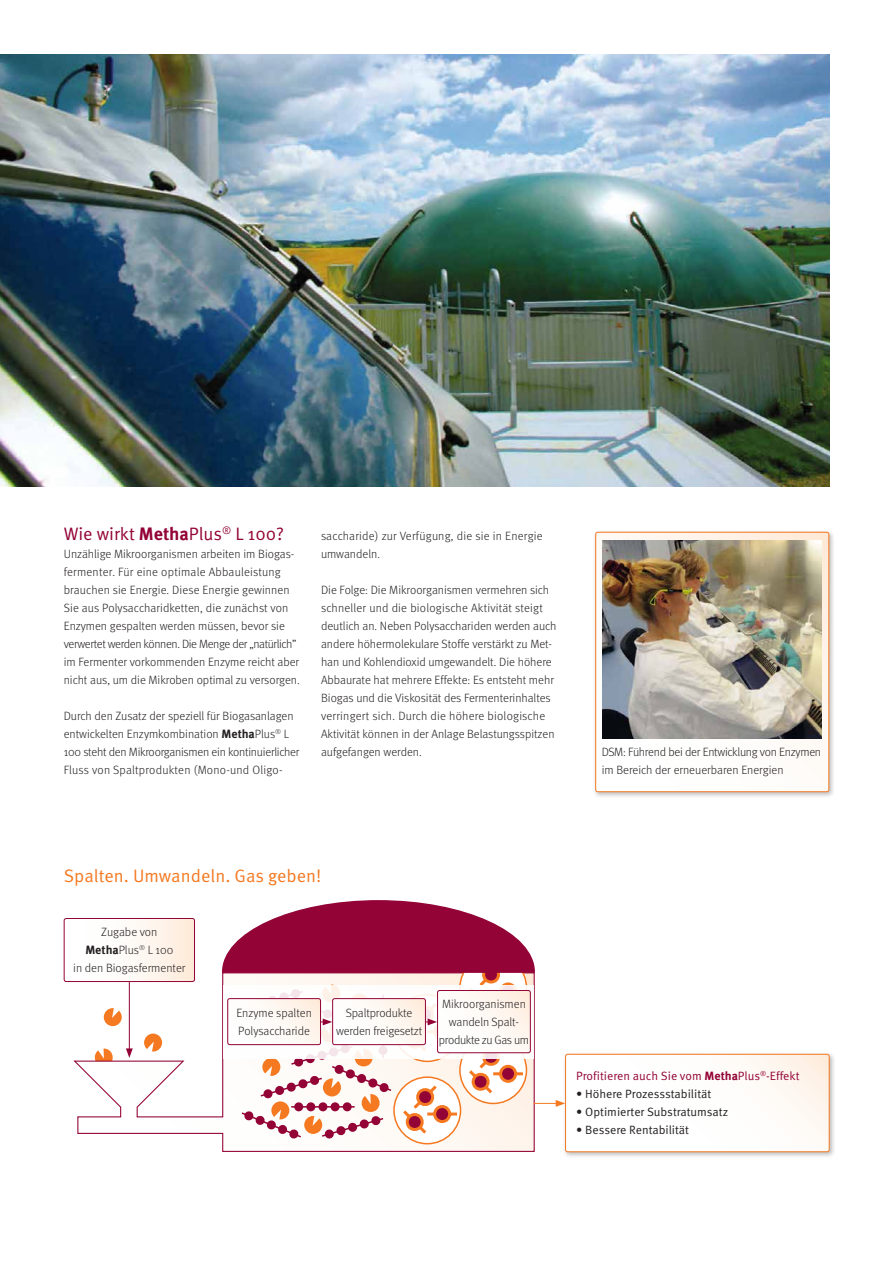
<style>
.page{position:relative;width:893px;height:1263px;background:#fff}
.page>*{position:absolute;margin:0;border:0;box-sizing:border-box;transform-origin:0 0}
.t1{font:18px "Meta Pro Norm";color:#f47921}
.t2{font:18px "Meta Pro Norm";color:#930336}
.t3{font:300 12px/18px "Meta Pro";color:#231f20}
.t4{font:300 12px/18px "Meta Pro";letter-spacing:-.02em;color:#231f20}
.t5{font:12px "Meta Pro Norm";letter-spacing:-.005em;color:#231f20}
.t6{font:12px "Meta Pro Norm";color:#930336}
.s1{font-family:"Meta Pro";font-weight:700}
.s2{font-weight:700}
</style>
<div class="page">
<div style="left:592px;top:529px;width:243px;height:269px;background:#231f20;opacity:.3"></div>
<svg style="left:597px;top:532px;width:232px;height:260px"></svg>
<div style="left:595px;top:532px;width:234px;height:260px;border:1px solid #f47921;border-radius:2px"></div>
<img style="left:603px;top:540px;width:219px;height:198px">
<svg style="left:73px;top:981px;width:148px;height:153px"></svg>
<hr style="left:129px;top:972px;width:1px;height:79px;background:#930336">
<svg style="left:126px;top:1048px;width:7px;height:10px"></svg>
<svg style="left:64px;top:918px;width:131px;height:62px"></svg>
<div style="left:64px;top:918px;width:131px;height:64px;border:1px solid #930336;border-radius:2px"></div>
<div style="left:562px;top:1051px;width:274px;height:107px;background:#231f20;opacity:.3"></div>
<img style="left:0;top:54px;width:830px;height:432px">
<svg style="left:221px;top:900px;width:608px;height:252px"></svg>
<hr style="left:892px;top:486px;width:1px;height:324px;background:#f47921">
<h1 class="t2" style="left:64px;top:520px;width:222px">Wie wirkt <span class="s1">Metha</span>Plus<sup>®</sup> L 100?</h1>
<p class="t3" style="left:64px;top:544px;width:238px">Unzählige Mikroorganismen arbeiten im Biogas&shy;fermenter. Für eine optimale Abbauleistung brauchen sie Energie. Diese Energie gewinnen Sie aus Polysaccharidketten, die zunächst von Enzymen gespalten werden müssen, bevor sie verwertet werden können. Die Menge der „natürlich” im Fermenter vorkommenden Enzyme reicht aber nicht aus, um die Mikroben optimal zu versorgen.</p>
<p class="t3" style="left:64px;top:706px;width:237px">Durch den Zusatz der speziell für Biogasanlagen entwickelten Enzymkombination <span class="s2">Metha</span>Plus<sup>®</sup> L 100 steht den Mikroorganismen ein kontinuierlicher Fluss von Spaltprodukten (Mono-und Oligo-</p>
<p class="t3" style="left:321px;top:526px;width:223px">saccharide) zur Verfügung, die sie in Energie umwandeln.</p>
<p class="t3" style="left:321px;top:580px;width:237px">Die Folge: Die Mikroorganismen vermehren sich schneller und die biologische Aktivität steigt deutlich an. Neben Polysacchariden werden auch andere höhermolekulare Stoffe verstärkt zu Met&shy;han und Kohlendioxid umgewandelt. Die höhere Abbaurate hat mehrere Effekte: Es entsteht mehr Biogas und die Viskosität des Fermenterinhaltes verringert sich. Durch die höhere biologische Aktivität können in der Anlage Belastungsspitzen aufgefangen werden.</p>
<p class="t4" style="left:602px;top:742px;width:221px">DSM: Führend bei der Entwicklung von Enzymen im Bereich der erneuerbaren Energien</p>
<h1 class="t1" style="left:64px;top:862px;width:259px">Spalten. Umwandeln. Gas geben!</h1>
<p class="t3" style="left:73px;top:922px;width:114px;text-align:center">Zugabe von<br><span class="s2">Metha</span>Plus<sup>®</sup> L 100<br>in den Biogasfermenter</p>
<p class="t3" style="left:236px;top:1003px;width:77px">Enzyme spalten<br>Polysaccharide</p>
<p class="t3" style="left:439px;top:994px;width:92px;text-align:center">Mikroorganismen wandeln Spalt&shy;produkte zu Gas um</p>
<p class="t3" style="left:336px;top:1003px;width:88px;text-align:center">Spaltprodukte werden freigesetzt</p>
<p class="t6" style="left:576px;top:1067px;width:225px">Profitieren auch Sie vom <span class="s1">Metha</span>Plus<sup>®</sup>-Effekt</p>
<p class="t5" style="left:576px;top:1085px;width:137px">• Höhere Prozessstabilität</p>
<p class="t5" style="left:576px;top:1103px;width:154px">• Optimierter Substratumsatz</p>
<p class="t5" style="left:576px;top:1121px;width:114px">• Bessere Rentabilität</p>
</div>
